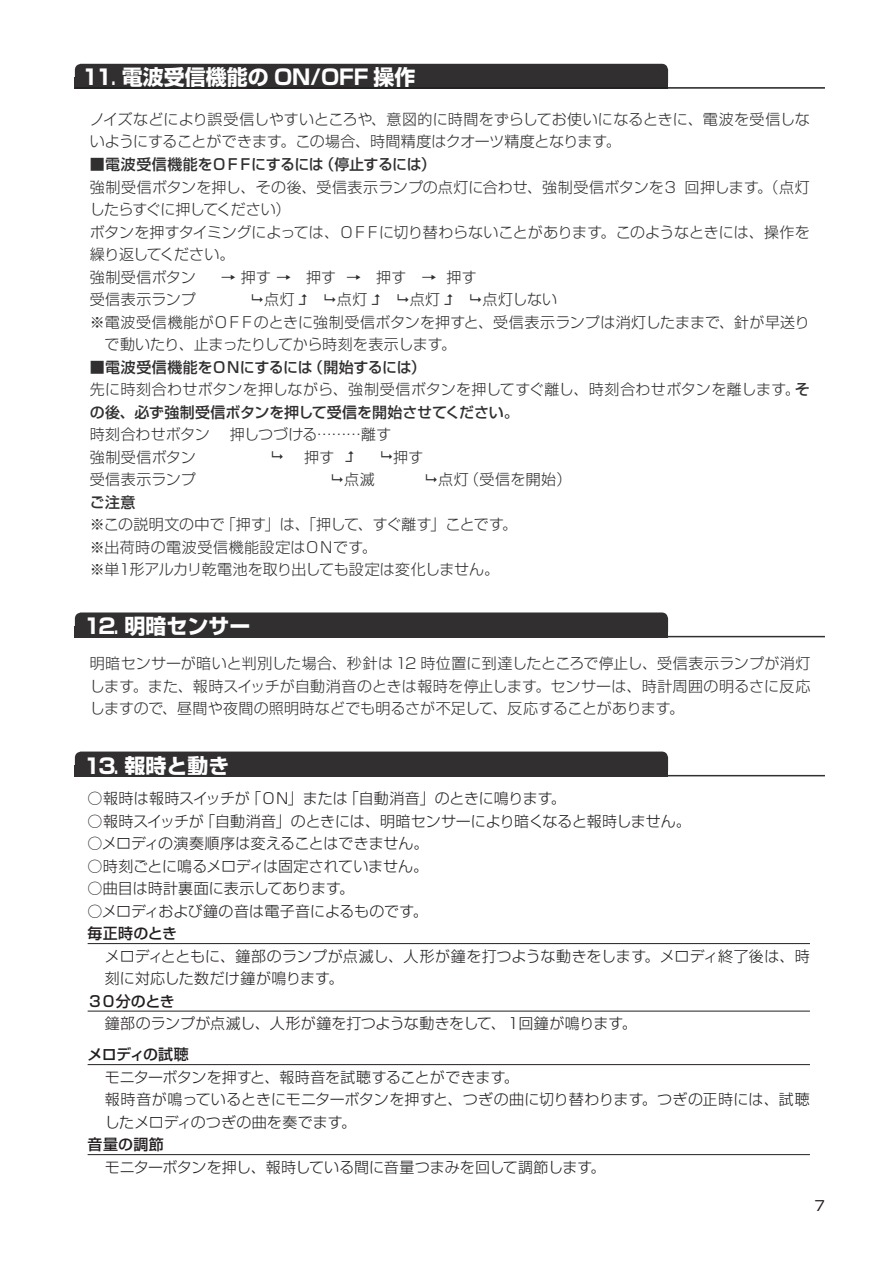
<style>
.page{position:relative;width:893px;height:1263px;background:#fff}
.page>*{position:absolute;margin:0;border:0;box-sizing:border-box;transform-origin:0 0}
.t1{font:700 21px "Shin Go Pro";color:#fff}
.t2{font:300 15px/22.5px "Shin Go Pro";letter-spacing:.005em;color:#312f30}
.t3{font:300 15px/22.5px "Shin Go Pro";color:#231f20}
.t4{font:500 15px/22.5px "Shin Go Pro";letter-spacing:-.01em;color:#312f30}
.t5{font:500 15px "Shin Go Pro";letter-spacing:-.01em;color:#231f20}
.t6{font:500 15px "Shin Go Pro";letter-spacing:-.045em;color:#231f20}
.t7{font:13.8px "Shin Go Pro";color:#231f20}
.s1{font-weight:500}
.s2{font-weight:300}
</style>
<div class="page">
<div style="left:75px;top:64px;width:593px;height:13px;background:#312f30"></div>
<div style="left:75px;top:77px;width:593px;height:12px;background:#312f30"></div>
<hr style="left:75px;top:87px;width:750px;height:2px;background:#231f20">
<svg style="left:75px;top:751px;width:593px;height:14px;background:#393738"></svg>
<div style="left:75px;top:765px;width:593px;height:11px;background:#312f30"></div>
<hr style="left:75px;top:775px;width:750px;height:1px;background:#312f30">
<svg style="left:75px;top:612px;width:593px;height:14px;background:#383637"></svg>
<div style="left:75px;top:626px;width:593px;height:11px;background:#312f30"></div>
<hr style="left:75px;top:636px;width:750px;height:1px;background:#312f30">
<hr style="left:88px;top:943px;width:722px;height:1px;background:#231f20">
<hr style="left:88px;top:1011px;width:722px;height:1px;background:#231f20">
<hr style="left:88px;top:1064px;width:722px;height:1px;background:#231f20">
<hr style="left:88px;top:1154px;width:722px;height:1px;background:#231f20">
<h1 class="t1" style="left:82px;top:60px;width:335px">1⒈ 電波受信機能の ON/OFF 操作</h1>
<p class="t2" style="left:90px;top:106px;width:722px">ノイズなどにより誤受信しやすいところや、意図的に時間をずらしてお使いになるときに、電波を受信しないようにすることができます。この場合、時間精度はクオーツ精度となります。</p>
<p class="t2" style="left:90px;top:151px;width:722px">■<span class="s1">電波受信機能をＯＦＦにするには（停止するには）<br></span>強制受信ボタンを押し、その後、受信表示ランプの点灯に合わせ、強制受信ボタンを３ 回押します。（点灯したらすぐに押してください）<br>ボタンを押すタイミングによっては、ＯＦＦに切り替わらないことがあります。このようなときには、操作を繰り返してください。<br>強制受信ボタン　 → 押す → 押す → 押す　→ 押す<br>受信表示ランプ　</p>
<p class="t2" style="left:264px;top:286px;width:32px">点灯</p>
<p class="t2" style="left:337px;top:286px;width:32px">点灯</p>
<p class="t2" style="left:410px;top:286px;width:32px">点灯</p>
<p class="t2" style="left:482px;top:286px;width:76px">点灯しない</p>
<p class="t2" style="left:90px;top:309px;width:722px">※電波受信機能がＯＦＦのときに強制受信ボタンを押すと、受信表示ランプは消灯したままで、針が早送り</p>
<p class="t2" style="left:105px;top:331px;width:353px">で動いたり、止まったりしてから時刻を表示します。</p>
<p class="t4" style="left:90px;top:354px;width:722px"><span class="s2">■</span>電波受信機能をＯＮにするには（開始するには）<br><span class="s2">先に時刻合わせボタンを押しながら、強制受信ボタンを押してすぐ離し、時刻合わせボタンを離します。</span>その後、必ず強制受信ボタンを押して受信を開始させてください。</p>
<p class="t2" style="left:90px;top:421px;width:303px">時刻合わせボタン 　押しつづける………離す強制受信ボタン　　　　　 　 押す</p>
<p class="t2" style="left:393px;top:444px;width:32px">押す</p>
<p class="t2" style="left:90px;top:466px;width:108px">受信表示ランプ</p>
<p class="t2" style="left:344px;top:466px;width:47px">点滅　</p>
<p class="t2" style="left:410px;top:466px;width:163px">　 点灯（受信を開始）</p>
<p class="t4" style="left:90px;top:489px;width:47px">ご注意</p>
<p class="t2" style="left:90px;top:511px;width:429px">※この説明文の中で「押す」は、「押して、すぐ離す」ことです。※出荷時の電波受信機能設定はＯＮです。<br>※単１形アルカリ乾電池を取り出しても設定は変化しません。</p>
<h1 class="t1" style="left:82px;top:609px;width:170px">１⒉ 明暗センサー</h1>
<p class="t2" style="left:90px;top:650px;width:722px;text-align:justify">明暗センサーが暗いと判別した場合、秒針は12 時位置に到達したところで停止し、受信表示ランプが消灯します。また、報時スイッチが自動消音のときは報時を停止します。センサーは、時計周囲の明るさに反応しますので、昼間や夜間の照明時などでも明るさが不足して、反応することがあります。</p>
<h1 class="t1" style="left:82px;top:749px;width:149px">１⒊ 報時と動き</h1>
<p class="t3" style="left:88px;top:785px;width:480px">○報時は報時スイッチが「ＯＮ」または「自動消音」のときに鳴ります。</p>
<p class="t3" style="left:88px;top:808px;width:605px">○報時スイッチが「自動消音」のときには、明暗センサーにより暗くなると報時しません。</p>
<p class="t3" style="left:88px;top:830px;width:342px">○メロディの演奏順序は変えることはできません。</p>
<p class="t3" style="left:88px;top:853px;width:342px">○時刻ごとに鳴るメロディは固定されていません。</p>
<p class="t3" style="left:88px;top:875px;width:268px">○曲目は時計裏面に表示してあります。</p>
<p class="t3" style="left:88px;top:898px;width:341px">○メロディおよび鐘の音は電子音によるものです。</p>
<p class="t5" style="left:88px;top:921px;width:91px">毎正時のとき</p>
<p class="t3" style="left:105px;top:943px;width:706px">メロディとともに、鐘部のランプが点滅し、人形が鐘を打つような動きをします。メロディ終了後は、時刻に対応した数だけ鐘が鳴ります。</p>
<p class="t5" style="left:88px;top:989px;width:89px">３０分のとき</p>
<p class="t3" style="left:105px;top:1010px;width:533px">鐘部のランプが点滅し、人形が鐘を打つような動きをして、１回鐘が鳴ります。</p>
<p class="t6" style="left:88px;top:1042px;width:103px">メロディの試聴</p>
<p class="t3" style="left:105px;top:1064px;width:706px">モニターボタンを押すと、報時音を試聴することができます。<br>報時音が鳴っているときにモニターボタンを押すと、つぎの曲に切り替わります。つぎの正時には、試聴したメロディのつぎの曲を奏でます。</p>
<p class="t5" style="left:88px;top:1132px;width:78px">音量の調節</p>
<p class="t3" style="left:105px;top:1154px;width:502px">モニターボタンを押し、報時している間に音量つまみを回して調節します。</p>
<p class="t7" style="left:814px;top:1194px;width:12px">7</p>
</div>
